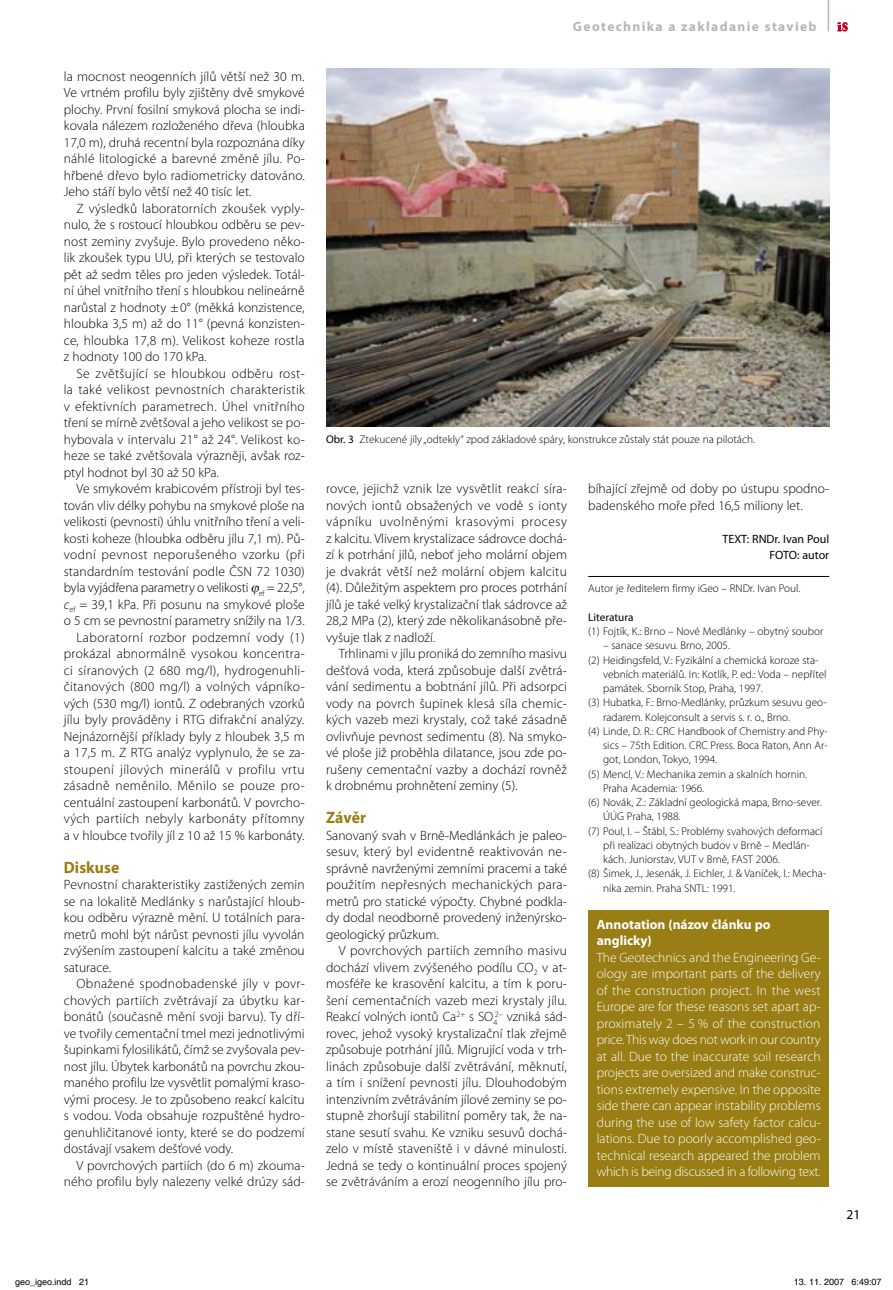
<style>
.page{position:relative;width:893px;height:1290px;background:#fff}
.page>*{position:absolute;margin:0;border:0;box-sizing:border-box;transform-origin:0 0}
._2nadpis{font:700 16.5px "Myriad Pro";letter-spacing:.01em;color:#997e15;scale:.95 1}
.text{font:300 13.5px/16.5px "Myriad Pro";color:#000;text-align:justify}
.text0{font:300 13.5px/16.5px "Myriad Pro";letter-spacing:.005em;color:#000;text-align:justify}
.ramcek_text{font:300 13.5px/16.5px "Myriad Pro";letter-spacing:-.02em;color:#fff;text-align:justify}
.ramik_nadpis{font:700 13.5px/16.5px "Myriad Pro";color:#fff}
.t1{font:700 13.5px "Myriad Pro";letter-spacing:.1em;color:#b6b6b6}
.t2{font:13.5px "Myriad Pro";color:#000}
.autor_meno{font:12px "Myriad Pro";color:#000}
.info_na_zaver{font:300 11.25px/14.2px "Myriad Pro";color:#000}
.obr{font:300 11.25px "Myriad Pro";color:#000}
.info_na_zaver-2{font:11.25px "Myriad Pro";color:#000}
.t3{font:9px "Helvetica";color:#000}
.s1{font-style:italic}
.s2{font-weight:400}
</style>
<div class="page">
<hr style="left:828px;top:0;width:1px;height:31px;background:#b6b6b6">
<svg style="left:837px;top:22px;width:11px;height:10px"></svg>
<hr style="left:588px;top:576px;width:241px;height:1px;background:#000">
<div style="left:588px;top:910px;width:241px;height:276px;background:#997e15"></div>
<img style="left:326px;top:68px;width:503px;height:359px">
<p class="text0" style="left:64px;top:68px;width:243px">la mocnost neogenních jílů větší než 30 m.<br>Ve vrtném profilu byly zjištěny dvě smykové plochy. První fosilní smyková plocha se indi&shy;kovala nálezem rozloženého dřeva (hloubka 17,0 m), druhá recentní byla rozpoznána díky náhlé litologické a barevné změně jílu. Po&shy;hřbené dřevo bylo radiometricky datováno.<br>Jeho stáří bylo větší než 40 tisíc let.</p>
<p class="text" style="left:64px;top:200px;width:243px;text-indent:13px">Z výsledků laboratorních zkoušek vyply&shy;nulo, že s rostoucí hloubkou odběru se pev&shy;nost zeminy zvyšuje. Bylo provedeno něko&shy;lik zkoušek typu UU, při kterých se testovalo pět až sedm těles pro jeden výsledek. Totál&shy;ní úhel vnitřního tření s hloubkou nelineárně narůstal z hodnoty ± 0° (měkká konzistence, hloubka 3,5 m) až do 11° (pevná konzisten&shy;ce, hloubka 17,8 m). Velikost koheze rostla z hodnoty 100 do 170 kPa.</p>
<p class="text" style="left:64px;top:365px;width:243px;text-indent:13px">Se zvětšující se hloubkou odběru rost&shy;la také velikost pevnostních charakteristik v efektivních parametrech. Úhel vnitřního tření se mírně zvětšoval a jeho velikost se po&shy;hybovala v intervalu 21° až 24°. Velikost ko&shy;heze se také zvětšovala výrazněji, avšak roz&shy;ptyl hodnot byl 30 až 50 kPa.</p>
<p class="text" style="left:64px;top:481px;width:243px;text-indent:13px">Ve smykovém krabicovém přístroji byl tes&shy;tován vliv délky pohybu na smykové ploše na velikosti (pevnosti) úhlu vnitřního tření a veli&shy;kosti koheze (hloubka odběru jílu 7,1 m). Pů&shy;vodní pevnost neporušeného vzorku (při standardním testování podle ČSN 72 1030) byla vyjádřena parametry o velikosti <sub>ef</sub> = 22,5°, <span class="s1">c</span><sub>ef</sub> = 39,1 kPa. Při posunu na smykové ploše o 5 cm se pevnostní parametry snížily na 1/3.</p>
<p class="text" style="left:64px;top:629px;width:243px;text-indent:13px">Laboratorní rozbor podzemní vody (1) prokázal abnormálně vysokou koncentra&shy;ci síranových (2 680 mg/l), hydrogenuhli&shy;čitanových (800 mg/l) a volných vápníko&shy;vých (530 mg/l) iontů. Z odebraných vzorků jílu byly prováděny i RTG difrakční analýzy.<br>Nejnázornější příklady byly z hloubek 3,5 m a 17,5 m. Z RTG analýz vyplynulo, že se za&shy;stoupení jílových minerálů v profilu vrtu zásadně neměnilo. Měnilo se pouze pro&shy;centuální zastoupení karbonátů. V povrcho&shy;vých partiích nebyly karbonáty přítomny a v hloubce tvořily jíl z 10 až 15 % karbonáty.</p>
<p class="_2nadpis" style="left:64px;top:858px;width:60px">Diskuse</p>
<p class="text0" style="left:64px;top:877px;width:243px">Pevnostní charakteristiky zastižených zemin se na lokalitě Medlánky s narůstající hloub&shy;kou odběru výrazně mění. U totálních para&shy;metrů mohl být nárůst pevnosti jílu vyvolán zvýšením zastoupení kalcitu a také změnou saturace.</p>
<p class="text" style="left:64px;top:976px;width:242px;text-indent:13px">Obnažené spodnobadenské jíly v povr&shy;chových partiích zvětrávají za úbytku kar&shy;bonátů (současně mění svoji barvu). Ty dří&shy;ve tvořily cementační tmel mezi jednotlivými šupinkami fylosilikátů, čímž se zvyšovala pev&shy;nost jílu. Úbytek karbonátů na povrchu zkou&shy;maného profilu lze vysvětlit pomalými kraso&shy;vými procesy. Je to způsobeno reakcí kalcitu s vodou. Voda obsahuje rozpuštěné hydro&shy;genuhličitanové ionty, které se do podzemí dostávají vsakem dešťové vody.</p>
<p class="text" style="left:64px;top:1157px;width:242px;text-align:right">V povrchových partiích (do 6 m) zkouma&shy;ného profilu byly nalezeny velké drúzy sád-</p>
<p class="t1" style="left:573px;top:19px;width:245px">Geotechnika a zakladanie stavieb</p>
<p class="obr" style="left:326px;top:433px;width:431px"><span class="s2">Obr. 3</span> Ztekucené jíly „odtekly“ zpod základové spáry, konstrukce zůstaly stát pouze na pilotách.</p>
<p class="text" style="left:326px;top:481px;width:243px">rovce, jejichž vznik lze vysvětlit reakcí síra&shy;nových iontů obsažených ve vodě s ionty vápníku uvolněnými krasovými procesy z kalcitu. Vlivem krystalizace sádrovce dochá&shy;zí k potrhání jílů, neboť jeho molární objem je dvakrát větší než molární objem kalcitu (4). Důležitým aspektem pro proces potrhání jílů je také velký krystalizační tlak sádrovce až 28,2 MPa (2), který zde několikanásobně pře&shy;vyšuje tlak z nadloží.</p>
<p class="text" style="left:326px;top:646px;width:243px;text-indent:13px">Trhlinami v jílu proniká do zemního masivu dešťová voda, která způsobuje další zvětrá&shy;vání sedimentu a bobtnání jílů. Při adsorpci vody na povrch šupinek klesá síla chemic&shy;kých vazeb mezi krystaly, což také zásadně ovlivňuje pevnost sedimentu (8). Na smyko&shy;vé ploše již proběhla dilatance, jsou zde po&shy;rušeny cementační vazby a dochází rovněž k drobnému prohnětení zeminy (5).</p>
<p class="_2nadpis" style="left:326px;top:808px;width:44px">Závěr</p>
<p class="text0" style="left:326px;top:827px;width:242px">Sanovaný svah v Brně-Medlánkách je paleo&shy;sesuv, který byl evidentně reaktivován ne&shy;správně navrženými zemními pracemi a také použitím nepřesných mechanických para&shy;metrů pro statické výpočty. Chybné podkla&shy;dy dodal neodborně provedený inženýrsko&shy;geologický průzkum.</p>
<p class="text" style="left:326px;top:943px;width:242px;text-indent:13px">V povrchových partiích zemního masivu dochází vlivem zvýšeného podílu CO<sub>2</sub> v at&shy;mosféře ke krasovění kalcitu, a tím k poru&shy;šení cementačních vazeb mezi krystaly jílu.<br>Reakcí volných iontů Ca<sup>2+</sup> s SO<sub>4</sub></p>
<p class="text" style="left:326px;top:1009px;width:243px;text-indent:169px"><sup>2–</sup> vzniká sád&shy;rovec, jehož vysoký krystalizační tlak zřejmě způsobuje potrhání jílů. Migrující voda v trh&shy;linách způsobuje další zvětrávání, měknutí, a tím i snížení pevnosti jílu. Dlouhodobým intenzivním zvětráváním jílové zeminy se po&shy;stupně zhoršují stabilitní poměry tak, že na&shy;stane sesutí svahu. Ke vzniku sesuvů dochá&shy;zelo v místě staveniště i v dávné minulosti.<br>Jedná se tedy o kontinuální proces spojený se zvětráváním a erozí neogenního jílu pro-</p>
<p class="text" style="left:588px;top:481px;width:242px">bíhající zřejmě od doby po ústupu spodno&shy;badenského moře před 16,5 miliony let.</p>
<p class="autor_meno" style="left:722px;top:532px;width:108px">TEXT: RNDr. Ivan Poul</p>
<p class="autor_meno" style="left:769px;top:549px;width:61px">FOTO: autor</p>
<p class="info_na_zaver" style="left:588px;top:581px;width:214px">Autor je ředitelem firmy iGeo – RNDr. Ivan Poul.</p>
<p class="info_na_zaver-2" style="left:588px;top:611px;width:47px">Literatura</p>
<p class="info_na_zaver" style="left:588px;top:624px;width:237px">(1) Fojtík, K.: Brno – Nové Medlánky – obytný soubor</p>
<p class="info_na_zaver" style="left:603px;top:639px;width:128px">– sanace sesuvu. Brno, 2005.</p>
<p class="info_na_zaver" style="left:603px;top:653px;width:225px;text-indent:-15px">(2) Heidingsfeld, V.: Fyzikální a chemická koroze sta&shy;vebních materiálů. In: Kotlík, P. ed.: Voda – nepřítel památek. Sborník Stop, Praha, 1997.</p>
<p class="info_na_zaver" style="left:603px;top:696px;width:225px;text-indent:-15px">(3) Hubatka, F.: Brno-Medlánky, průzkum sesuvu geo&shy;radarem. Kolejconsult a servis s. r. o., Brno.</p>
<p class="info_na_zaver" style="left:603px;top:724px;width:226px;text-align:justify;text-indent:-15px">(4) Linde, D. R.: CRC Handbook of Chemistry and Phy&shy;sics – 75th Edition. CRC Press. Boca Raton, Ann Ar&shy;got, London, Tokyo, 1994.</p>
<p class="info_na_zaver" style="left:603px;top:767px;width:206px;text-indent:-15px">(5) Mencl, V.: Mechanika zemin a skalních hornin.<br>Praha Academia: 1966.</p>
<p class="info_na_zaver" style="left:603px;top:795px;width:220px;text-indent:-15px">(6) Novák, Z.: Základní geologická mapa, Brno-sever.<br>ÚÚG Praha, 1988.</p>
<p class="info_na_zaver" style="left:603px;top:824px;width:221px;text-indent:-15px">(7) Poul, I. – Štábl, S.: Problémy svahových deformací při realizaci obytných budov v Brně – Medlán&shy;kách. Juniorstav, VUT v Brně, FAST 2006.</p>
<p class="info_na_zaver" style="left:603px;top:867px;width:225px;text-indent:-15px">(8) Šimek, J., Jesenák, J. Eichler, J. &amp; Vaníček, I.: Mecha&shy;nika zemin. Praha SNTL: 1991.</p>
<p class="ramik_nadpis" style="left:597px;top:916px;width:175px">Annotation (názov článku po anglicky)</p>
<p class="ramcek_text" style="left:597px;top:949px;width:225px">The Geotechnics and the Engineering Ge&shy;ology are important parts of the delivery of the construction project. In the west Europe are for these reasons set apart ap&shy;proximately 2 – 5 % of the construction price. This way does not work in our country at all. Due to the inaccurate soil research projects are oversized and make construc&shy;tions extremely expensive. In the opposite side there can appear instability problems during the use of low safety factor calcu&shy;lations. Due to poorly accomplished geo&shy;technical research appeared the problem which is being discussed in a following text.</p>
<p class="t2" style="left:846px;top:1207px;width:15px">21</p>
<p class="t3" style="left:15px;top:1277px;width:76px">geo_igeo.indd 21</p>
<p class="t3" style="left:794px;top:1277px;width:89px">13. 11. 2007 6:49:07</p>
</div>
